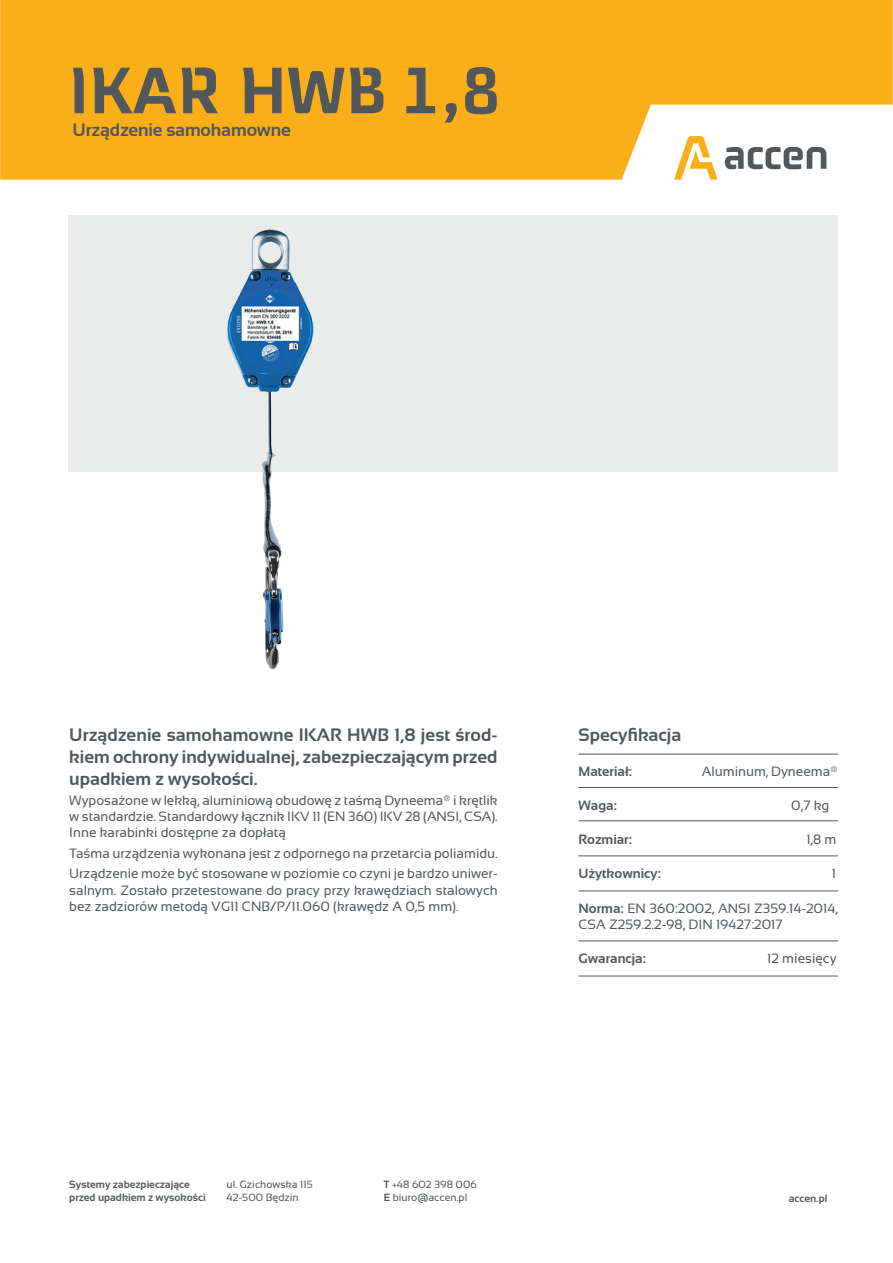
<style>
.page{position:relative;width:893px;height:1263px;background:#fff}
.page>*{position:absolute;margin:0;border:0;box-sizing:border-box;transform-origin:0 0}
.t1{font:67.5px "Accen";color:#52575b}
.t2{font:700 18px/21.6px "Sansation";color:#52575b;text-align:justify}
.t3{font:13.5px/16.2px "Sansation";color:#52575b}
.t4{font:700 13.5px "Sansation";color:#52575b}
.t5{font:10.5px/13.2px "Sansation";color:#52575b}
.t6{font:700 10.5px/12.6px "Sansation";color:#52575b}
.s1{font-weight:700}
</style>
<div class="page">
<svg style="left:0;top:0;width:893px;height:180px;fill:#faaf18"></svg>
<div style="left:68px;top:215px;width:770px;height:257px;background:#eaecec"></div>
<hr style="left:578px;top:890px;width:260px;height:1px;background:#52575b">
<hr style="left:578px;top:940px;width:260px;height:1px;background:#52575b">
<hr style="left:578px;top:976px;width:260px;height:1px;background:#52575b">
<hr style="left:578px;top:820px;width:260px;height:1px;background:#52575b">
<hr style="left:578px;top:855px;width:260px;height:1px;background:#52575b">
<hr style="left:578px;top:787px;width:260px;height:1px;background:#52575b">
<hr style="left:578px;top:754px;width:260px;height:1px;background:#52575b">
<img style="left:227px;top:229px;width:87px;height:441px">
<h1 class="t1" style="left:68px;top:52px;width:433px">IKAR HWB 1,8</h1>
<h2 class="t2" style="left:72px;top:119px;width:220px">Urządzenie samohamowne</h2>
<h2 class="t2" style="left:69px;top:724px;width:430px">Urządzenie samohamowne IKAR HWB 1,8 jest środ&shy;kiem ochrony indywidualnej, zabezpieczającym przed upadkiem z wysokości.</h2>
<p class="t3" style="left:69px;top:792px;width:430px;text-align:justify">Wyposażone w lekką, aluminiową obudowę z taśmą Dyneema® i krętlik w standardzie️. Standardowy łącznik IKV 11 (EN 360) IKV 28 (ANSI, CSA).<br>Inne karabinki dostępne za dopłatą</p>
<p class="t3" style="left:69px;top:843px;width:430px;line-height:20.4px">Taśma urządzenia wykonana jest z odpornego na przetarcia poliamidu.<br>Urządzenie może być stosowane w poziomie co czyni je bardzo uniwer-</p>
<p class="t3" style="left:69px;top:882px;width:430px">salnym. Zostało przetestowane do pracy przy krawędziach stalowych bez zadziorów metodą VG11 CNB/P/11.060 (krawędz A 0,5 mm).</p>
<h2 class="t2" style="left:578px;top:724px;width:104px">Specyfikacja</h2>
<p class="t4" style="left:578px;top:763px;width:55px">Materiał:</p>
<p class="t3" style="left:702px;top:763px;width:138px">Aluminum, Dyneema®</p>
<p class="t4" style="left:578px;top:798px;width:40px">Waga:</p>
<p class="t3" style="left:791px;top:797px;width:40px">0,7 kg</p>
<p class="t4" style="left:578px;top:832px;width:55px">Rozmiar:</p>
<p class="t3" style="left:806px;top:831px;width:32px">1,8 m</p>
<p class="t4" style="left:578px;top:866px;width:84px">Użytkownicy:</p>
<p class="t3" style="left:832px;top:865px;width:6px">1</p>
<p class="t3" style="left:578px;top:900px;width:261px"><span class="s1">Norma:</span> EN 360:2002, ANSI Z359.14-2014,<br>CSA Z259.2.2-98, DIN 19427:2017</p>
<p class="t4" style="left:578px;top:951px;width:69px">Gwarancja:</p>
<p class="t3" style="left:767px;top:950px;width:71px">12 miesięcy</p>
<p class="t6" style="left:69px;top:1178px;width:138px">Systemy zabezpieczające przed upadkiem z wysokości</p>
<p class="t5" style="left:227px;top:1178px;width:88px">ul. Gzichowska 115<br>42-500 Będzin</p>
<p class="t5" style="left:384px;top:1178px;width:95px"><span class="s1">T</span> +48 602 398 006<br><span class="s1">E</span> biuro@accen.pl</p>
<p class="t6" style="left:789px;top:1192px;width:40px">accen.pl</p>
</div>
